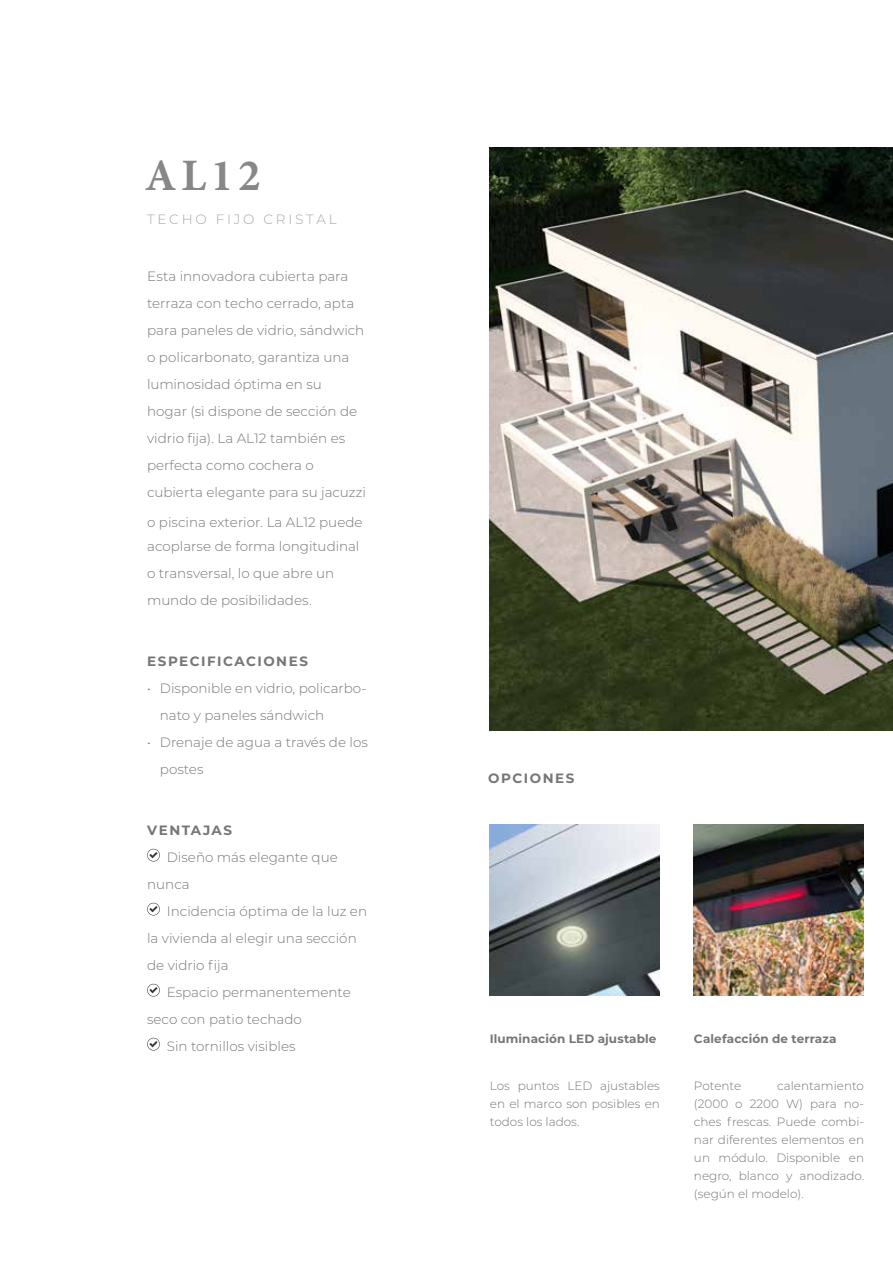
<style>
.page{position:relative;width:893px;height:1263px;background:#fff}
.page>*{position:absolute;margin:0;border:0;box-sizing:border-box;transform-origin:0 0}
.t1{font:700 45px "Minion Pro";color:#878787}
.t2{font:300 13.5px/27px "Montserrat";color:#767675}
.t3{font:700 13.5px "Montserrat";letter-spacing:.115em;color:#767675}
.t4{font:300 13.5px "Montserrat";letter-spacing:.205em;color:#a8a8a7}
.t5{font:300 12px/18px "Montserrat";color:#767675;text-align:justify}
.t6{font:700 12px "Montserrat";letter-spacing:.01em;color:#767675}
</style>
<div class="page">
<img style="left:489px;top:147px;width:404px;height:583px">
<img style="left:693px;top:825px;width:170px;height:170px">
<img style="left:489px;top:825px;width:170px;height:170px">
<svg style="left:147px;top:849px;width:13px;height:12px"></svg>
<svg style="left:147px;top:903px;width:13px;height:12px"></svg>
<svg style="left:147px;top:984px;width:13px;height:12px"></svg>
<svg style="left:147px;top:1038px;width:13px;height:12px"></svg>
<h1 class="t1" style="left:145px;top:144px;width:117px">AL12</h1>
<p class="t4" style="left:147px;top:210px;width:191px">TECHO FIJO CRISTAL</p>
<p class="t2" style="left:147px;top:263px;width:219px">Esta innovadora cubierta para terraza con techo cerrado, apta para paneles de vidrio, sándwich</p>
<p class="t2" style="left:147px;top:344px;width:212px">o policarbonato, garantiza una luminosidad óptima en su hogar (si dispone de sección de vidrio fija). La AL12 también es</p>
<p class="t2" style="left:147px;top:452px;width:220px">perfecta como cochera o cubierta elegante para su jacuzzi</p>
<p class="t2" style="left:147px;top:509px;width:217px;line-height:24.8px">o piscina exterior. La AL12 puede acoplarse de forma longitudinal</p>
<p class="t2" style="left:147px;top:560px;width:189px">o transversal, lo que abre un mundo de posibilidades.</p>
<p class="t3" style="left:147px;top:651px;width:162px">ESPECIFICACIONES</p>
<p class="t2" style="left:160px;top:674px;width:208px;text-indent:-13px">• Disponible en vidrio, policarbo&shy;nato y paneles sándwich</p>
<p class="t2" style="left:160px;top:728px;width:210px;text-indent:-13px">• Drenaje de agua a través de los postes</p>
<p class="t3" style="left:147px;top:820px;width:87px">VENTAJAS</p>
<p class="t2" style="left:147px;top:843px;width:192px;text-indent:20px">Diseño más elegante que nunca</p>
<p class="t2" style="left:147px;top:897px;width:221px;text-indent:20px">Incidencia óptima de la luz en la vivienda al elegir una sección de vidrio fija</p>
<p class="t2" style="left:167px;top:978px;width:185px">Espacio permanentemente</p>
<p class="t2" style="left:147px;top:1005px;width:156px">seco con patio techado</p>
<p class="t2" style="left:167px;top:1032px;width:130px">Sin tornillos visibles</p>
<p class="t3" style="left:488px;top:768px;width:88px">OPCIONES</p>
<p class="t6" style="left:490px;top:1030px;width:168px">Iluminación LED ajustable</p>
<p class="t6" style="left:694px;top:1030px;width:144px">Calefacción de terraza</p>
<p class="t5" style="left:490px;top:1077px;width:172px">Los puntos LED ajustables en el marco son posibles en todos los lados.</p>
<p class="t5" style="left:694px;top:1077px;width:49px">Potente</p>
<p class="t5" style="left:694px;top:1077px;width:172px;text-indent:83px">calentamiento (2000 o 2200 W) para no&shy;ches frescas. Puede combi&shy;nar diferentes elementos en un módulo. Disponible en negro, blanco y anodizado. (según el modelo).</p>
</div>
